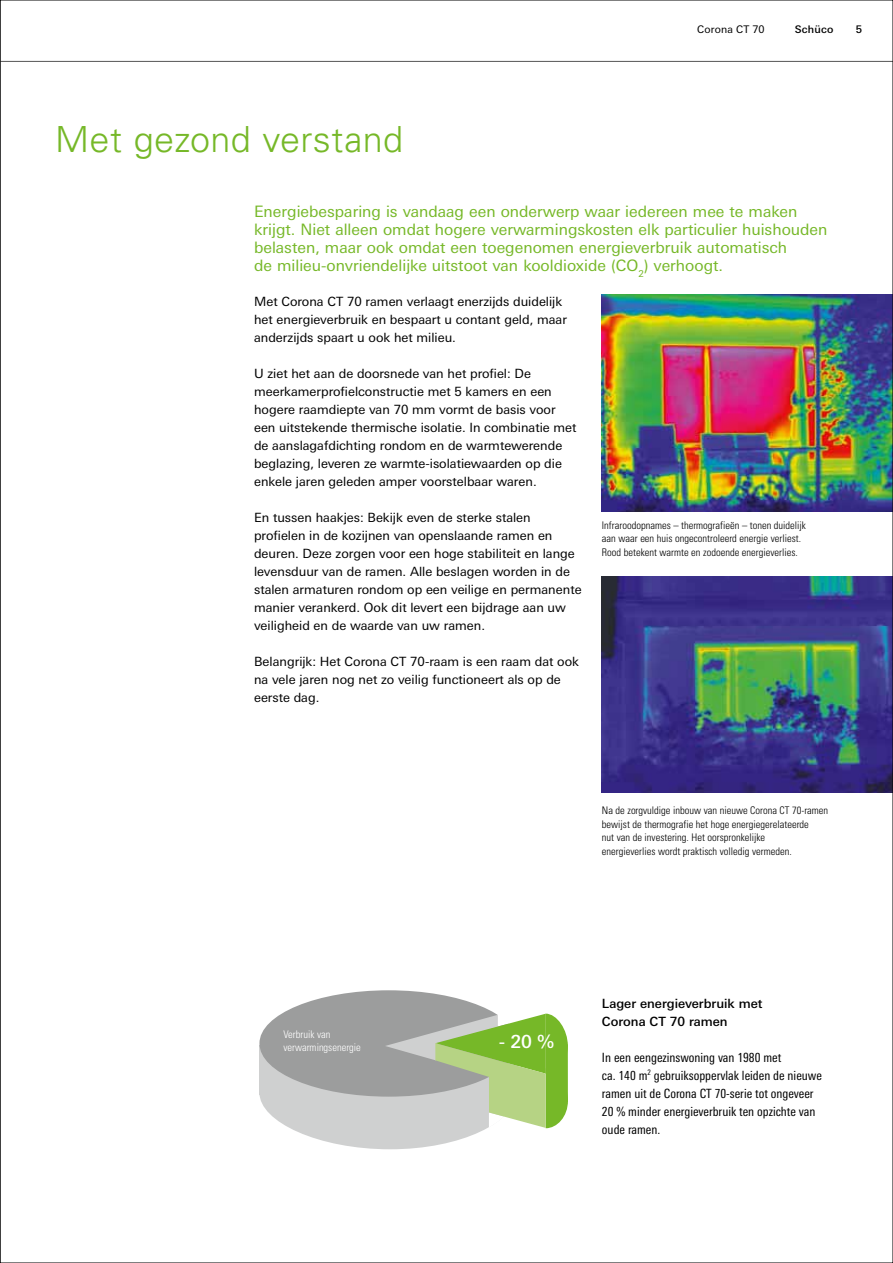
<style>
.page{position:relative;width:893px;height:1263px;background:#fff}
.page>*{position:absolute;margin:0;border:0;box-sizing:border-box;transform-origin:0 0}
.t1{font:300 36px "Univers LT Std";letter-spacing:.01em;color:#76b828}
.t2{font:500 18px "LT Univers Basic";color:#fff}
.t3{font:15.75px/18px "LT Univers Basic";color:#76b828}
.t4{font:12.75px/18px "LT Univers Basic";color:#000}
.t5{font:condensed 12.75px/18px "LT Univers";color:#000}
.t6{font:500 12.75px/18px "LT Univers Basic";color:#000}
.t7{font:300 condensed 10.5px/13.5px "Univers";color:#000}
.t8{font:300 condensed 10.5px/13.5px "Univers";color:#fff}
.t9{font:10.5px "LT Univers Basic";letter-spacing:.015em;color:#000}
.t10{font:500 10.5px "LT Univers Basic";letter-spacing:.02em;color:#000}
</style>
<div class="page">
<img style="left:602px;top:294px;width:289px;height:217px">
<img style="left:602px;top:576px;width:289px;height:216px">
<hr style="left:0;top:61px;width:893px;height:1px;background:#565656">
<div style="left:259px;top:990px;width:259px;height:107px;background:#9c9d9d;border-radius:50%"></div>
<svg style="left:259px;top:1013px;width:309px;height:136px"></svg>
<h1 class="t1" style="left:55px;top:117px;width:349px">Met gezond verstand</h1>
<p class="t9" style="left:697px;top:23px;width:69px">Corona CT 70</p>
<p class="t10" style="left:795px;top:23px;width:40px">Schüco</p>
<p class="t10" style="left:856px;top:23px;width:8px">5</p>
<p class="t3" style="left:254px;top:203px;width:575px">Energiebesparing is vandaag een onderwerp waar iedereen mee te maken krijgt. Niet alleen omdat hogere verwarmingskosten elk particulier huishouden belasten, maar ook omdat een toegenomen energieverbruik automatisch<br>de milieu-onvriendelijke uitstoot van kooldioxide (CO<sub>2</sub>) verhoogt.</p>
<p class="t4" style="left:254px;top:292px;width:314px">Met Corona CT 70 ramen verlaagt enerzijds duidelijk het energieverbruik en bespaart u contant geld, maar anderzijds spaart u ook het milieu.</p>
<p class="t4" style="left:254px;top:364px;width:324px">U ziet het aan de doorsnede van het profiel: De meerkamerprofielconstructie met 5 kamers en een hogere raamdiepte van 70 mm vormt de basis voor een uitstekende thermische isolatie. In combinatie met de aanslagafdichting rondom en de warmtewerende beglazing, leveren ze warmte-isolatiewaarden op die enkele jaren geleden amper voorstelbaar waren.</p>
<p class="t4" style="left:254px;top:508px;width:329px">En tussen haakjes: Bekijk even de sterke stalen profielen in de kozijnen van openslaande ramen en deuren. Deze zorgen voor een hoge stabiliteit en lange levensduur van de ramen. Alle beslagen worden in de stalen armaturen rondom op een veilige en permanente manier verankerd. Ook dit levert een bijdrage aan uw veiligheid en de waarde van uw ramen.</p>
<p class="t4" style="left:254px;top:652px;width:326px">Belangrijk: Het Corona CT 70-raam is een raam dat ook na vele jaren nog net zo veilig functioneert als op de eerste dag.</p>
<p class="t7" style="left:602px;top:518px;width:206px">Infraroodopnames – thermografieën – tonen duidelijk aan waar een huis ongecontroleerd energie verliest.<br>Rood betekent warmte en zodoende energieverlies.</p>
<p class="t7" style="left:602px;top:804px;width:228px">Na de zorgvuldige inbouw van nieuwe Corona CT 70-ramen bewijst de thermografie het hoge energiegerelateerde<br>nut van de investering. Het oorspronkelijke<br>energieverlies wordt praktisch volledig vermeden.</p>
<p class="t8" style="left:283px;top:1027px;width:79px">Verbruik van verwarmingsenergie</p>
<h2 class="t2" style="left:499px;top:1031px;width:56px">- 20 %</h2>
<p class="t6" style="left:602px;top:994px;width:162px">Lager energieverbruik met<br>Corona CT 70 ramen</p>
<p class="t5" style="left:602px;top:1048px;width:221px">In een eengezinswoning van 1980 met<br>ca. 140 m<sup>2</sup> gebruiksoppervlak leiden de nieuwe ramen uit de Corona CT 70-serie tot ongeveer 20 % minder energieverbruik ten opzichte van oude ramen.</p>
</div>
